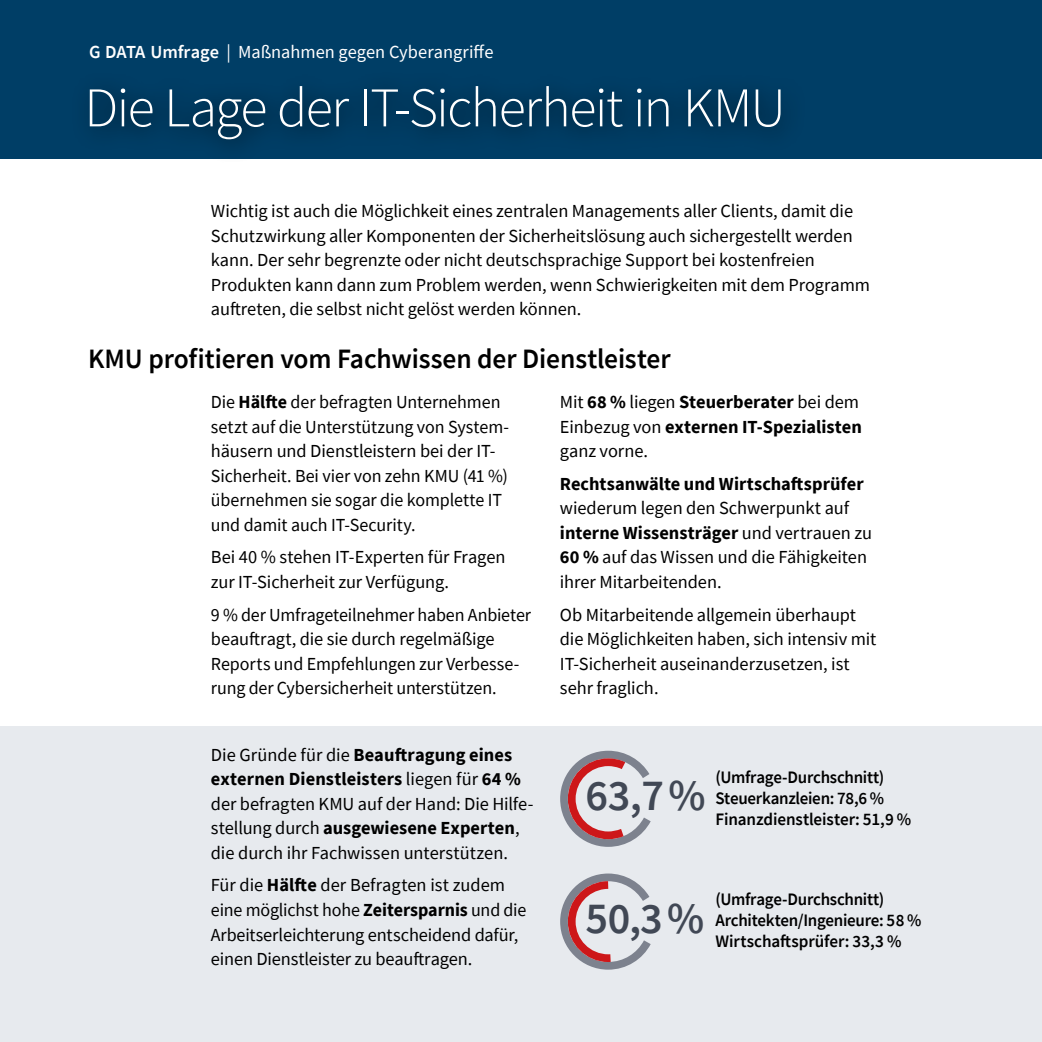
<style>
.page{position:relative;width:1042px;height:1042px;background:#fff}
.page>*{position:absolute;margin:0;border:0;box-sizing:border-box;transform-origin:0 0}
.t1{font:300 56px "Source Sans Pro";letter-spacing:-.03em;color:#fff}
.t2{font:600 44.1px "Source Sans Pro";color:#414855}
.t3{font:600 28px "Source Sans Pro";letter-spacing:-.005em;color:#000}
.t4{font:18.38px/24.5px "Source Sans Pro";letter-spacing:-.005em;color:#000}
.t5{font:700 18.38px/24.5px "Source Sans Pro";color:#000}
.t6{font:18.38px "Source Sans Pro";color:#fff}
.t7{font:600 17.5px/21px "Source Sans Pro";letter-spacing:-.015em;color:#000}
.s1{font-weight:600}
.s2{font-weight:700}
.s3{font-weight:400}
</style>
<div class="page">
<div style="left:0;top:0;width:1042px;height:159px;background:#003e66"></div>
<div style="left:0;top:727px;width:1042px;height:315px;background:#e7eaee"></div>
<svg style="left:560px;top:873px;width:91px;height:97px"></svg>
<svg style="left:560px;top:750px;width:91px;height:97px"></svg>
<div style="left:72px;top:70px;width:735px;height:94px;background:#000;opacity:.75"></div>
<p class="t6" style="left:89px;top:40px;width:406px"><span class="s1">G DATA Umfrage</span> | Maßnahmen gegen Cyberangriffe</p>
<h1 class="t1" style="left:84px;top:73px;width:703px">Die Lage der IT-Sicherheit in KMU</h1>
<p class="t4" style="left:211px;top:199px;width:661px">Wichtig ist auch die Möglichkeit eines zentralen Managements aller Clients, damit die Schutzwirkung aller Komponenten der Sicherheitslösung auch sichergestellt werden kann. Der sehr begrenzte oder nicht deutschsprachige Support bei kostenfreien Produkten kann dann zum Problem werden, wenn Schwierigkeiten mit dem Programm auftreten, die selbst nicht gelöst werden können.</p>
<h3 class="t3" style="left:88px;top:340px;width:584px">KMU profitieren vom Fachwissen der Dienstleister</h3>
<p class="t4" style="left:211px;top:389px;width:299px">Die <span class="s2">Hälfte</span> der befragten Unternehmen setzt auf die Unterstützung von System‑ häusern und Dienstleistern bei der IT-Sicherheit. Bei vier von zehn KMU (41 %) übernehmen sie sogar die komplette IT und damit auch IT-Security.</p>
<p class="t4" style="left:211px;top:545px;width:296px">Bei 40 % stehen IT-Experten für Fragen zur IT-Sicherheit zur Verfügung.</p>
<p class="t4" style="left:211px;top:602px;width:322px">9 % der Umfrageteilnehmer haben Anbieter beauftragt, die sie durch regelmäßige Reports und Empfehlungen zur Verbesse‑ rung der Cybersicherheit unterstützen.</p>
<p class="t4" style="left:211px;top:742px;width:323px">Die Gründe für die <span class="s2">Beauftragung eines externen Dienstleisters</span> liegen für <span class="s2">64 % </span>der befragten KMU auf der Hand: Die Hilfe‑ stellung durch <span class="s2">ausgewiesene Experten</span>, die durch ihr Fachwissen unterstützen.</p>
<p class="t4" style="left:211px;top:873px;width:317px">Für die <span class="s2">Hälfte</span> der Befragten ist zudem eine möglichst hohe <span class="s2">Zeitersparnis</span> und die Arbeitserleichterung entscheidend dafür, einen Dienstleister zu beauftragen.</p>
<p class="t5" style="left:560px;top:389px;width:303px"><span class="s3">Mit</span> 68 % <span class="s3">liegen</span> Steuerberater <span class="s3">bei dem<br>Einbezug von</span> externen IT-Spezialisten <span class="s3">ganz vorne.</span></p>
<p class="t5" style="left:560px;top:471px;width:305px">Rechtsanwälte und Wirtschaftsprüfer</p>
<p class="t4" style="left:560px;top:496px;width:314px">wiederum legen den Schwerpunkt auf <span class="s2">interne Wissensträger</span> und vertrauen zu <span class="s2">60 %</span> auf das Wissen und die Fähigkeiten ihrer Mitarbeitenden.</p>
<p class="t4" style="left:560px;top:602px;width:318px">Ob Mitarbeitende allgemein überhaupt die Möglichkeiten haben, sich intensiv mit IT-Sicherheit auseinanderzusetzen, ist sehr fraglich.</p>
<h2 class="t2" style="left:585px;top:767px;width:121px">63,7 %</h2>
<p class="t7" style="left:715px;top:766px;width:197px">(Umfrage-Durchschnitt)<br>Steuerkanzleien: 78,6 %<br>Finanzdienstleister: 51,9 %</p>
<h2 class="t2" style="left:585px;top:889px;width:120px">50,3 %</h2>
<p class="t7" style="left:715px;top:888px;width:207px">(Umfrage-Durchschnitt)<br>Architekten/Ingenieure: 58 %<br>Wirtschaftsprüfer: 33,3 %</p>
</div>
